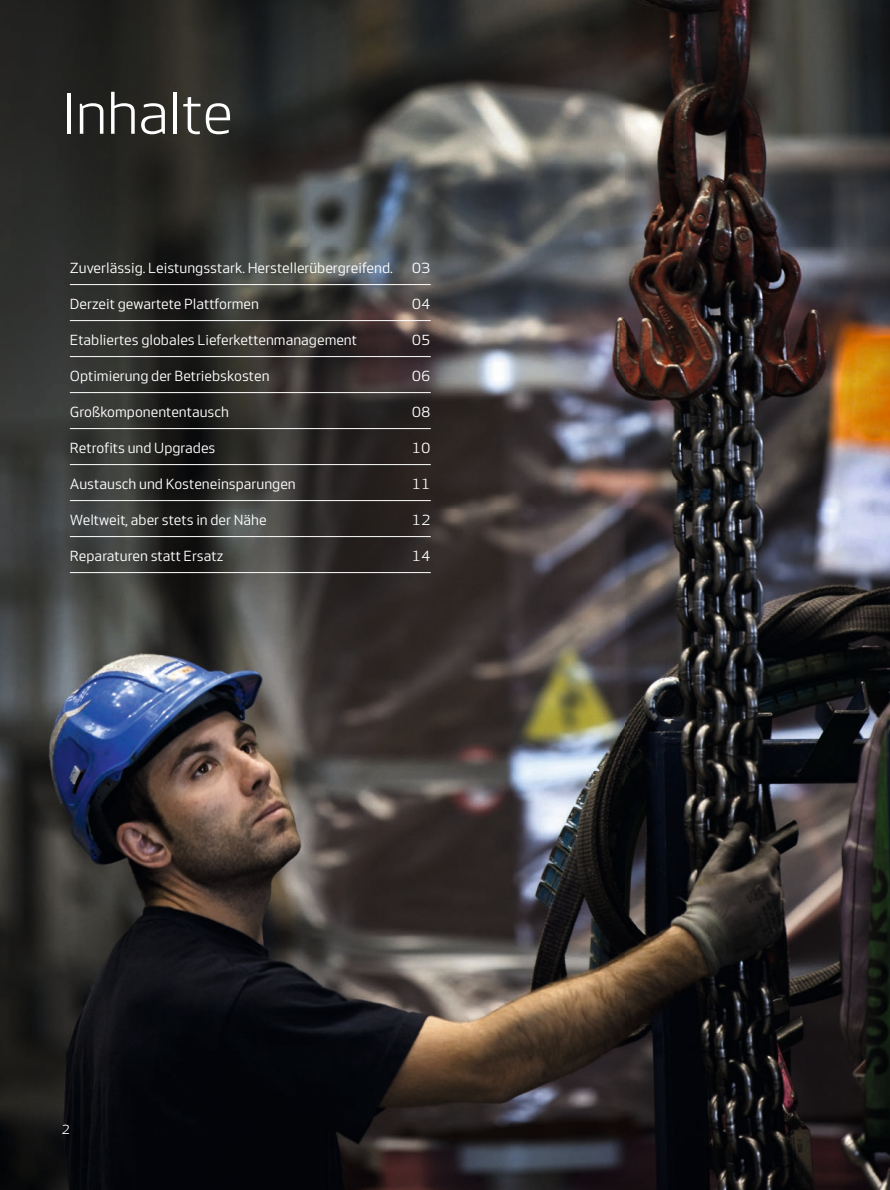
<style>
.page{position:relative;width:890px;height:1190px;background:#fff}
.page>*{position:absolute;margin:0;border:0;box-sizing:border-box;transform-origin:0 0}
.t1{font:60px "Vestas Sans Standard";letter-spacing:-.005em;color:#fff}
.t2{font:15px "Vestas Sans";color:#fff}
.t3{font:13.5px "Vestas Sans";color:#fff}
</style>
<div class="page">
<img style="left:0;top:0;width:890px;height:1190px">
<hr style="left:70px;top:284px;width:361px;height:1px;background:#fff">
<hr style="left:70px;top:320px;width:361px;height:1px;background:#fff">
<hr style="left:70px;top:356px;width:361px;height:1px;background:#fff">
<hr style="left:70px;top:392px;width:361px;height:1px;background:#fff">
<hr style="left:70px;top:428px;width:361px;height:1px;background:#fff">
<hr style="left:70px;top:464px;width:361px;height:1px;background:#fff">
<hr style="left:70px;top:500px;width:361px;height:1px;background:#fff">
<hr style="left:70px;top:536px;width:361px;height:1px;background:#fff">
<hr style="left:70px;top:572px;width:361px;height:1px;background:#fff">
<h1 class="t1" style="left:61px;top:82px;width:173px">Inhalte</h1>
<p class="t2" style="left:70px;top:260px;width:324px">Zuverlässig. Leistungsstark. Herstellerübergreifend.</p>
<p class="t2" style="left:412px;top:260px;width:20px">03</p>
<p class="t2" style="left:70px;top:296px;width:191px">Derzeit gewartete Plattformen</p>
<p class="t2" style="left:412px;top:296px;width:20px">04</p>
<p class="t2" style="left:70px;top:332px;width:289px">Etabliertes globales Lieferkettenmanagement</p>
<p class="t2" style="left:412px;top:332px;width:20px">05</p>
<p class="t2" style="left:70px;top:368px;width:201px">Optimierung der Betriebskosten</p>
<p class="t2" style="left:412px;top:368px;width:20px">06</p>
<p class="t2" style="left:70px;top:404px;width:161px">Großkomponententausch</p>
<p class="t2" style="left:412px;top:404px;width:20px">08</p>
<p class="t2" style="left:70px;top:440px;width:147px">Retrofits und Upgrades</p>
<p class="t2" style="left:412px;top:440px;width:20px">10</p>
<p class="t2" style="left:70px;top:476px;width:227px">Austausch und Kosteneinsparungen</p>
<p class="t2" style="left:412px;top:476px;width:20px">11</p>
<p class="t2" style="left:70px;top:512px;width:198px">Weltweit, aber stets in der Nähe</p>
<p class="t2" style="left:412px;top:512px;width:20px">12</p>
<p class="t2" style="left:70px;top:548px;width:155px">Reparaturen statt Ersatz</p>
<p class="t2" style="left:412px;top:548px;width:20px">14</p>
<p class="t3" style="left:61px;top:1123px;width:10px">2</p>
</div>
